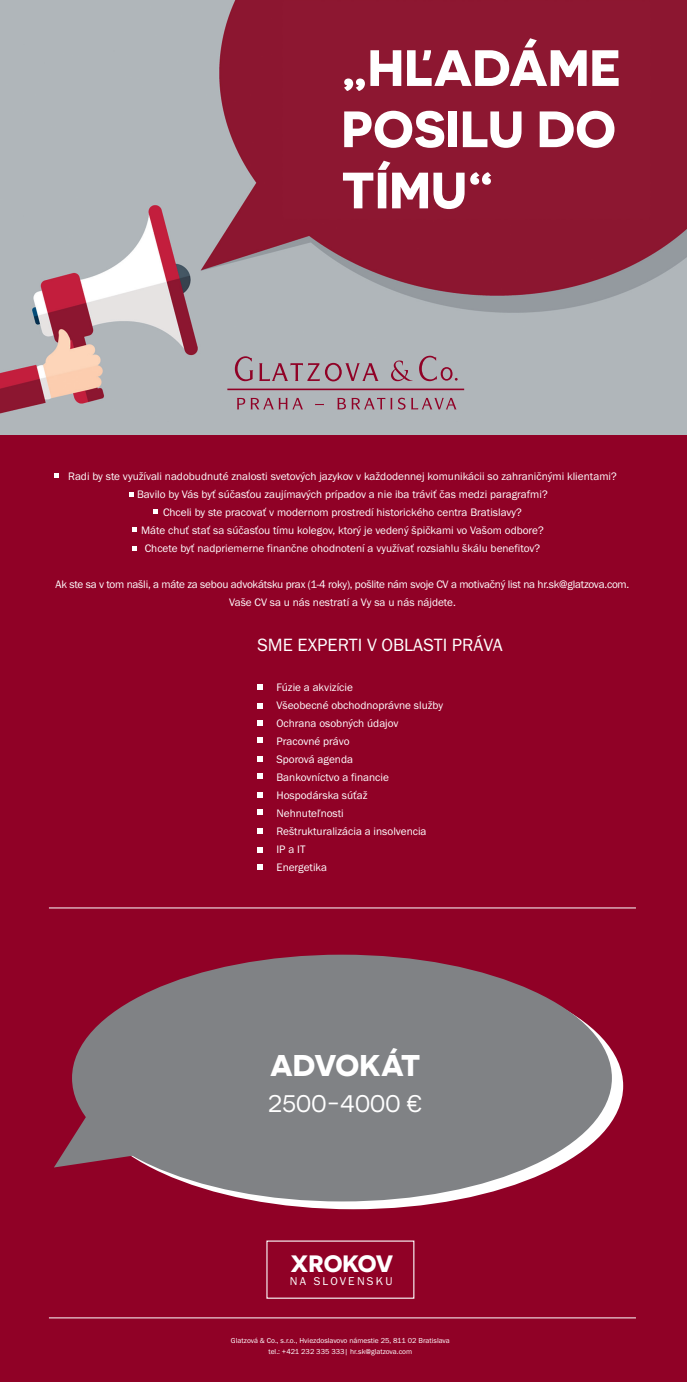
<style>
.page{position:relative;width:687px;height:1382px;background:#fff}
.page>*{position:absolute;margin:0;border:0;box-sizing:border-box;transform-origin:0 0}
.t1{font:700 51px/61.2px "Novecentosanswide";color:#fff;text-align:justify}
.t2{font:700 30px "Novecentosanswide";letter-spacing:-.015em;color:#fff}
.t3{font:24px "Novecentosanswide";color:#fff}
.t4{font:700 23.7px "Novecentosanswide";letter-spacing:-.01em;color:#fff}
.t5{font:18.45px "Franklin Gothic Itc TEE";color:#fff}
.t6{font:11.77px "Franklin Gothic Itc TEE";letter-spacing:.19em;color:#fff}
.t7{font:11.25px "Franklin Gothic Itc TEE";color:#fff}
.t8{font:11.25px/18px "Franklin Gothic Itc TEE";letter-spacing:-.02em;color:#fff;text-align:center}
.t9{font:7.5px "Franklin Gothic Itc TEE";color:#fff}
</style>
<div class="page">
<div style="left:0;top:435px;width:687px;height:947px;background:#900126"></div>
<div style="left:83px;top:962px;width:540px;height:247px;background:#fff;border-radius:50%"></div>
<img style="left:0;top:0;width:687px;height:435px">
<svg style="left:235px;top:356px;width:222px;height:25px;background:#aa97a1"></svg>
<hr style="left:227px;top:389px;width:237px;height:1px;background:#900126">
<svg style="left:237px;top:398px;width:66px;height:11px"></svg>
<svg style="left:337px;top:398px;width:55px;height:11px"></svg>
<svg style="left:398px;top:398px;width:7px;height:12px"></svg>
<svg style="left:411px;top:398px;width:45px;height:11px"></svg>
<hr style="left:49px;top:1317px;width:587px;height:1px;background:#fff">
<hr style="left:49px;top:908px;width:587px;height:1px;background:#fff">
<svg style="left:54px;top:473px;width:4px;height:4px"></svg>
<svg style="left:129px;top:492px;width:4px;height:4px"></svg>
<svg style="left:153px;top:510px;width:5px;height:4px"></svg>
<svg style="left:132px;top:527px;width:4px;height:4px"></svg>
<svg style="left:132px;top:546px;width:4px;height:4px"></svg>
<div style="left:72px;top:955px;width:540px;height:246px;background:#808285;border-radius:50%"></div>
<svg style="left:54px;top:1105px;width:91px;height:62px"></svg>
<svg style="left:258px;top:684px;width:5px;height:5px"></svg>
<svg style="left:258px;top:703px;width:5px;height:5px"></svg>
<svg style="left:258px;top:720px;width:5px;height:5px"></svg>
<svg style="left:258px;top:756px;width:5px;height:5px"></svg>
<svg style="left:258px;top:792px;width:5px;height:5px"></svg>
<svg style="left:258px;top:738px;width:5px;height:5px"></svg>
<svg style="left:258px;top:774px;width:5px;height:5px"></svg>
<svg style="left:258px;top:810px;width:5px;height:5px"></svg>
<svg style="left:258px;top:847px;width:5px;height:5px"></svg>
<svg style="left:258px;top:828px;width:5px;height:5px"></svg>
<svg style="left:258px;top:864px;width:5px;height:5px"></svg>
<p class="t1" style="left:341px;top:36px;width:281px">„HĽADÁME POSILU DO TÍMU“</p>
<p class="t7" style="left:68px;top:470px;width:550px">Radi by ste využívali nadobudnuté znalosti svetových jazykov v každodennej komunikácii so zahraničnými klientami?</p>
<p class="t7" style="left:137px;top:488px;width:412px">Bavilo by Vás byť súčasťou zaujímavých prípadov a nie iba tráviť čas medzi paragrafmi?</p>
<p class="t7" style="left:163px;top:506px;width:360px">Chceli by ste pracovať v modernom prostredí historického centra Bratislavy?</p>
<p class="t7" style="left:141px;top:524px;width:404px">Máte chuť stať sa súčasťou tímu kolegov, ktorý je vedený špičkami vo Vašom odbore?</p>
<p class="t7" style="left:145px;top:542px;width:397px">Chcete byť nadpriemerne finančne ohodnotení a využívať rozsiahlu škálu benefitov?</p>
<p class="t8" style="left:55px;top:575px;width:575px">Ak ste sa v tom našli, a máte za sebou advokátsku prax (1-4 roky), pošlite nám svoje CV a motivačný list na hr.sk@glatzova.com.<br>Vaše CV sa u nás nestratí a Vy sa u nás nájdete.</p>
<p class="t5" style="left:257px;top:635px;width:247px">SME EXPERTI V OBLASTI PRÁVA</p>
<p class="t7" style="left:276px;top:681px;width:78px">Fúzie a akvizície</p>
<p class="t7" style="left:276px;top:699px;width:168px">Všeobecné obchodnoprávne služby</p>
<p class="t7" style="left:276px;top:717px;width:124px">Ochrana osobných údajov</p>
<p class="t7" style="left:276px;top:735px;width:75px">Pracovné právo</p>
<p class="t7" style="left:276px;top:753px;width:78px">Sporová agenda</p>
<p class="t7" style="left:276px;top:771px;width:114px">Bankovníctvo a financie</p>
<p class="t7" style="left:276px;top:789px;width:93px">Hospodárska súťaž</p>
<p class="t7" style="left:276px;top:807px;width:69px">Nehnuteľnosti</p>
<p class="t7" style="left:276px;top:825px;width:151px">Reštrukturalizácia a insolvencia</p>
<p class="t7" style="left:276px;top:843px;width:30px">IP a IT</p>
<p class="t7" style="left:276px;top:861px;width:52px">Energetika</p>
<p class="t2" style="left:270px;top:1047px;width:152px">ADVOKÁT</p>
<p class="t3" style="left:268px;top:1090px;width:156px">2500-4000 €</p>
<p class="t4" style="left:291px;top:1249px;width:104px">XROKOV</p>
<p class="t6" style="left:290px;top:1275px;width:104px">NA SLOVENSKU</p>
<p class="t9" style="left:231px;top:1336px;width:220px">Glatzová &amp; Co., s.r.o., Hviezdoslavovo námestie 25, 811 02 Bratislava</p>
<p class="t9" style="left:268px;top:1347px;width:145px">tel.: +421 232 335 333| hr.sk@glatzova.com</p>
</div>
